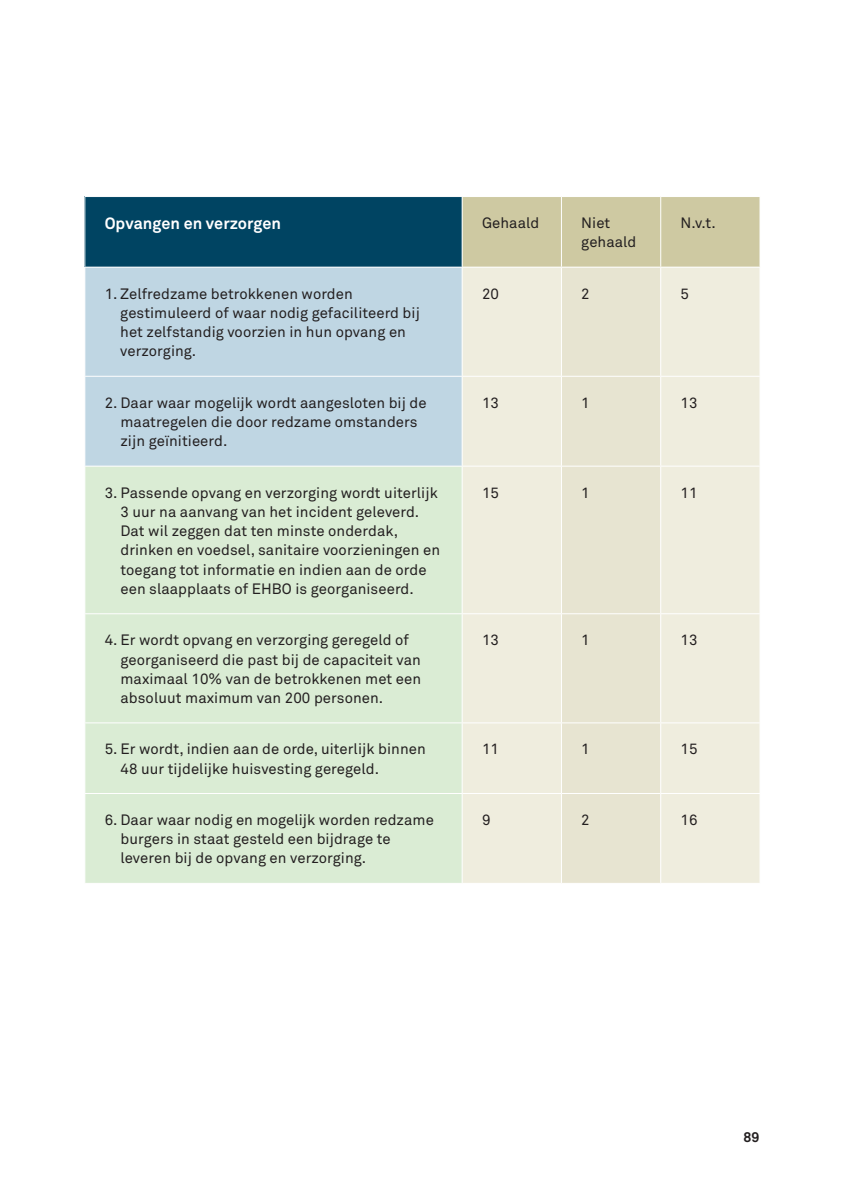
<style>
.page{position:relative;width:844px;height:1191px;background:#fff}
.page>*{position:absolute;margin:0;border:0;box-sizing:border-box;transform-origin:0 0}
.t1{font:700 16.1px "Akkurat Std";letter-spacing:.005em;color:#fff}
.t2{font:14.88px/19.2px "Akkurat Std";letter-spacing:.005em;color:#231f20}
.t3{font:700 14px "Akkurat Std";color:#231f20}
</style>
<div class="page">
<div style="left:85px;top:196px;width:377px;height:71px;background:#004462"></div>
<div style="left:462px;top:197px;width:297px;height:70px;background:#cec9a2"></div>
<div style="left:85px;top:268px;width:376px;height:198px;background:#bfd6e3"></div>
<div style="left:462px;top:268px;width:297px;height:615px;background:#efedde"></div>
<div style="left:562px;top:268px;width:98px;height:615px;background:#e7e4d1"></div>
<div style="left:85px;top:467px;width:376px;height:416px;background:#daecd4"></div>
<hr style="left:461px;top:197px;width:1px;height:70px;background:#fff">
<hr style="left:561px;top:197px;width:1px;height:70px;background:#fff">
<hr style="left:660px;top:197px;width:1px;height:70px;background:#fff">
<hr style="left:561px;top:267px;width:1px;height:109px;background:#fff">
<hr style="left:660px;top:267px;width:1px;height:109px;background:#fff">
<hr style="left:84px;top:376px;width:378px;height:1px;background:#fff">
<hr style="left:462px;top:376px;width:99px;height:1px;background:#fff">
<hr style="left:561px;top:376px;width:99px;height:1px;background:#fff">
<hr style="left:561px;top:377px;width:1px;height:89px;background:#fff">
<hr style="left:660px;top:376px;width:100px;height:1px;background:#fff">
<hr style="left:660px;top:377px;width:1px;height:89px;background:#fff">
<hr style="left:462px;top:466px;width:99px;height:1px;background:#fff">
<hr style="left:561px;top:466px;width:99px;height:1px;background:#fff">
<hr style="left:561px;top:466px;width:1px;height:147px;background:#fff">
<hr style="left:660px;top:466px;width:100px;height:1px;background:#fff">
<hr style="left:660px;top:466px;width:1px;height:147px;background:#fff">
<hr style="left:84px;top:613px;width:378px;height:1px;background:#fff">
<hr style="left:462px;top:613px;width:99px;height:1px;background:#fff">
<hr style="left:561px;top:613px;width:99px;height:1px;background:#fff">
<hr style="left:561px;top:614px;width:1px;height:108px;background:#fff">
<hr style="left:660px;top:613px;width:100px;height:1px;background:#fff">
<hr style="left:660px;top:614px;width:1px;height:108px;background:#fff">
<hr style="left:84px;top:722px;width:378px;height:1px;background:#fff">
<hr style="left:462px;top:722px;width:99px;height:1px;background:#fff">
<hr style="left:561px;top:722px;width:99px;height:1px;background:#fff">
<hr style="left:561px;top:723px;width:1px;height:70px;background:#fff">
<hr style="left:660px;top:722px;width:100px;height:1px;background:#fff">
<hr style="left:660px;top:723px;width:1px;height:70px;background:#fff">
<hr style="left:84px;top:793px;width:378px;height:1px;background:#fff">
<hr style="left:462px;top:793px;width:99px;height:1px;background:#fff">
<hr style="left:561px;top:793px;width:99px;height:1px;background:#fff">
<hr style="left:561px;top:794px;width:1px;height:89px;background:#fff">
<hr style="left:660px;top:793px;width:100px;height:1px;background:#fff">
<hr style="left:660px;top:794px;width:1px;height:89px;background:#fff">
<hr style="left:84px;top:196px;width:378px;height:1px;background:#fff">
<p class="t1" style="left:105px;top:213px;width:178px">Opvangen en verzorgen</p>
<p class="t2" style="left:482px;top:213px;width:59px">Gehaald</p>
<p class="t2" style="left:581px;top:213px;width:57px">Niet gehaald</p>
<p class="t2" style="left:680px;top:213px;width:37px">N.v.t.</p>
<p class="t2" style="left:120px;top:284px;width:301px;text-indent:-16px">1. Zelfredzame betrokkenen worden gestimuleerd of waar nodig gefaciliteerd bij het zelfstandig voorzien in hun opvang en verzorging.</p>
<p class="t2" style="left:482px;top:284px;width:19px">20</p>
<p class="t2" style="left:581px;top:284px;width:10px">2</p>
<p class="t2" style="left:680px;top:284px;width:10px">5</p>
<p class="t2" style="left:120px;top:393px;width:307px;text-indent:-16px">2. Daar waar mogelijk wordt aangesloten bij de maatregelen die door redzame omstanders zijn geïnitieerd.</p>
<p class="t2" style="left:482px;top:393px;width:19px">13</p>
<p class="t2" style="left:581px;top:393px;width:10px">1</p>
<p class="t2" style="left:680px;top:393px;width:19px">13</p>
<p class="t2" style="left:120px;top:483px;width:321px;text-indent:-16px">3. Passende opvang en verzorging wordt uiterlijk 3 uur na aanvang van het incident geleverd.<br>Dat wil zeggen dat ten minste onderdak, drinken en voedsel, sanitaire voorzieningen en toegang tot informatie en indien aan de orde een slaapplaats of EHBO is georganiseerd.</p>
<p class="t2" style="left:482px;top:483px;width:19px">15</p>
<p class="t2" style="left:581px;top:483px;width:10px">1</p>
<p class="t2" style="left:680px;top:483px;width:19px">11</p>
<p class="t2" style="left:120px;top:630px;width:302px;text-indent:-16px">4. Er wordt opvang en verzorging geregeld of georganiseerd die past bij de capaciteit van maximaal 10% van de betrokkenen met een absoluut maximum van 200 personen.</p>
<p class="t2" style="left:482px;top:630px;width:19px">13</p>
<p class="t2" style="left:581px;top:630px;width:10px">1</p>
<p class="t2" style="left:680px;top:630px;width:19px">13</p>
<p class="t2" style="left:120px;top:739px;width:307px;text-indent:-16px">5. Er wordt, indien aan de orde, uiterlijk binnen<br>48 uur tijdelijke huisvesting geregeld.</p>
<p class="t2" style="left:482px;top:739px;width:19px">11</p>
<p class="t2" style="left:581px;top:739px;width:10px">1</p>
<p class="t2" style="left:680px;top:739px;width:19px">15</p>
<p class="t2" style="left:120px;top:810px;width:315px;text-indent:-16px">6. Daar waar nodig en mogelijk worden redzame burgers in staat gesteld een bijdrage te leveren bij de opvang en verzorging.</p>
<p class="t2" style="left:482px;top:810px;width:10px">9</p>
<p class="t2" style="left:581px;top:810px;width:10px">2</p>
<p class="t2" style="left:680px;top:810px;width:19px">16</p>
<p class="t3" style="left:743px;top:1128px;width:17px">89</p>
</div>
